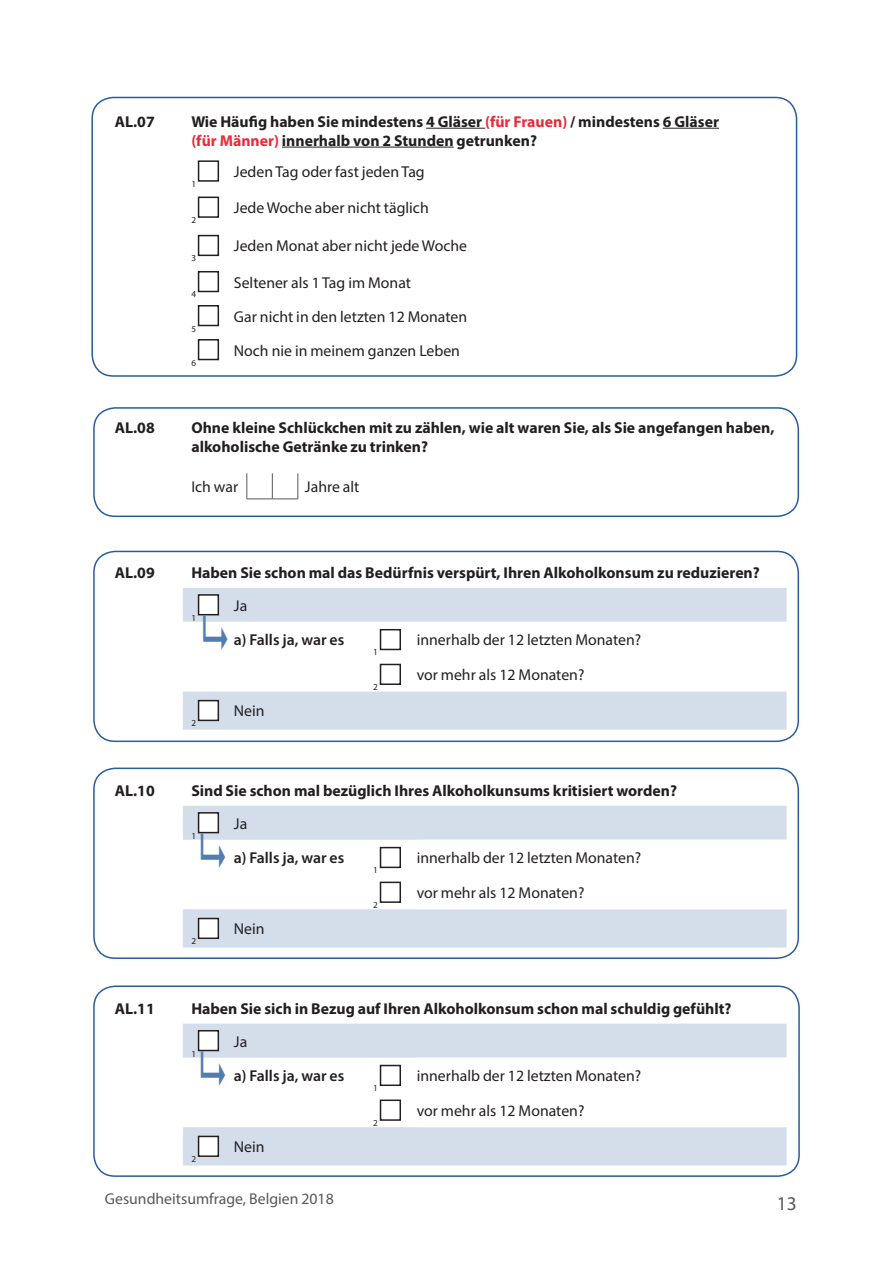
<style>
.page{position:relative;width:893px;height:1263px;background:#fff}
.page>*{position:absolute;margin:0;border:0;box-sizing:border-box;transform-origin:0 0}
.t1{font:19.5px "Myriad Pro";color:#57585a}
.body_nl_gras{font:700 15.75px/18.9px "Myriad Pro";color:#231f20}
.body_nl{font:15.75px "Myriad Pro";color:#231f20}
.body_nl-2{font:600 15.75px "Myriad Pro";color:#231f20}
.t2{font:15.75px "Myriad Pro";color:#57585a}
.body_nl-3{font:9.15px "Myriad Pro";color:#231f20}
.s1{color:#e92b39}
</style>
<div class="page">
<hr style="left:426px;top:128px;width:59px;height:1px;background:#231f20">
<hr style="left:663px;top:128px;width:56px;height:1px;background:#231f20">
<hr style="left:282px;top:147px;width:172px;height:1px;background:#231f20">
<div style="left:198px;top:160px;width:21px;height:22px;border:2px solid #231f20"></div>
<div style="left:198px;top:197px;width:21px;height:21px;border:2px solid #231f20"></div>
<div style="left:198px;top:235px;width:21px;height:21px;border:2px solid #231f20"></div>
<div style="left:198px;top:271px;width:21px;height:21px;border:2px solid #231f20"></div>
<div style="left:198px;top:305px;width:21px;height:21px;border:2px solid #231f20"></div>
<div style="left:198px;top:339px;width:21px;height:21px;border:2px solid #231f20"></div>
<svg style="left:246px;top:473px;width:545px;height:39px"></svg>
<div style="left:183px;top:588px;width:604px;height:142px;background:#d4deeb"></div>
<div style="left:199px;top:595px;width:19px;height:20px;background:#fff"></div>
<div style="left:198px;top:594px;width:21px;height:21px;border:2px solid #231f20"></div>
<div style="left:199px;top:701px;width:19px;height:19px;background:#fff"></div>
<div style="left:198px;top:700px;width:21px;height:21px;border:2px solid #231f20"></div>
<svg style="left:183px;top:805px;width:603px;height:1px"></svg>
<svg style="left:183px;top:806px;width:604px;height:141px;fill:#d4deeb"></svg>
<svg style="left:417px;top:840px;width:370px;height:69px"></svg>
<div style="left:199px;top:813px;width:19px;height:19px;background:#fff"></div>
<div style="left:198px;top:812px;width:21px;height:21px;border:2px solid #231f20"></div>
<div style="left:380px;top:848px;width:20px;height:19px;background:#fff"></div>
<div style="left:380px;top:847px;width:21px;height:21px;border:2px solid #231f20"></div>
<div style="left:380px;top:882px;width:20px;height:20px;background:#fff"></div>
<div style="left:380px;top:882px;width:21px;height:21px;border:2px solid #231f20"></div>
<div style="left:199px;top:918px;width:19px;height:20px;background:#fff"></div>
<div style="left:198px;top:918px;width:21px;height:21px;border:2px solid #231f20"></div>
<svg style="left:183px;top:1023px;width:604px;height:142px;fill:#d4deeb"></svg>
<svg style="left:417px;top:1058px;width:370px;height:69px"></svg>
<div style="left:199px;top:1031px;width:19px;height:19px;background:#fff"></div>
<div style="left:198px;top:1030px;width:21px;height:21px;border:2px solid #231f20"></div>
<div style="left:380px;top:1065px;width:20px;height:20px;background:#fff"></div>
<div style="left:380px;top:1065px;width:21px;height:21px;border:2px solid #231f20"></div>
<div style="left:380px;top:1100px;width:20px;height:20px;background:#fff"></div>
<div style="left:380px;top:1099px;width:21px;height:22px;border:2px solid #231f20"></div>
<div style="left:199px;top:1136px;width:19px;height:20px;background:#fff"></div>
<div style="left:198px;top:1136px;width:21px;height:21px;border:2px solid #231f20"></div>
<div style="left:91px;top:97px;width:706px;height:280px;border:2px solid #275c9d;border-radius:21px"></div>
<div style="left:93px;top:407px;width:706px;height:110px;border:2px solid #275c9d;border-radius:21px"></div>
<div style="left:93px;top:551px;width:706px;height:191px;border:2px solid #275c9d;border-radius:21px"></div>
<div style="left:93px;top:767px;width:706px;height:192px;border:2px solid #275c9d;border-radius:21px"></div>
<div style="left:93px;top:985px;width:707px;height:192px;border:2px solid #275c9d;border-radius:21px"></div>
<svg style="left:183px;top:615px;width:604px;height:76px"></svg>
<svg style="left:201px;top:833px;width:24px;height:35px"></svg>
<svg style="left:201px;top:1050px;width:24px;height:36px"></svg>
<p class="body_nl_gras" style="left:115px;top:111px;width:41px">AL.07</p>
<p class="body_nl_gras" style="left:191px;top:111px;width:529px">Wie Häufig haben Sie mindestens 4 Gläser <span class="s1">(für Frauen)</span> / mindestens 6 Gläser <span class="s1">(für Männer)</span> innerhalb von 2 Stunden getrunken?</p>
<p class="body_nl-3" style="left:191px;top:178px;width:6px">1</p>
<p class="body_nl" style="left:234px;top:162px;width:192px">Jeden Tag oder fast jeden Tag</p>
<p class="body_nl-3" style="left:191px;top:214px;width:6px">2</p>
<p class="body_nl-3" style="left:191px;top:253px;width:6px">3</p>
<p class="body_nl-3" style="left:191px;top:289px;width:6px">4</p>
<p class="body_nl-3" style="left:191px;top:323px;width:6px">5</p>
<p class="body_nl-3" style="left:191px;top:357px;width:6px">6</p>
<p class="body_nl" style="left:234px;top:198px;width:196px">Jede Woche aber nicht täglich</p>
<p class="body_nl" style="left:234px;top:236px;width:235px">Jeden Monat aber nicht jede Woche</p>
<p class="body_nl" style="left:234px;top:272px;width:179px">Seltener als 1 Tag im Monat</p>
<p class="body_nl" style="left:234px;top:307px;width:235px">Gar nicht in den letzten 12 Monaten</p>
<p class="body_nl" style="left:234px;top:341px;width:228px">Noch nie in meinem ganzen Leben</p>
<p class="body_nl_gras" style="left:115px;top:418px;width:41px">AL.08</p>
<p class="body_nl_gras" style="left:191px;top:418px;width:585px">Ohne kleine Schlückchen mit zu zählen, wie alt waren Sie, als Sie angefangen haben, alkoholische Getränke zu trinken?</p>
<p class="body_nl" style="left:191px;top:477px;width:48px">Ich war</p>
<p class="body_nl" style="left:305px;top:477px;width:56px">Jahre alt</p>
<p class="body_nl_gras" style="left:115px;top:563px;width:41px">AL.09</p>
<p class="body_nl_gras" style="left:191px;top:563px;width:570px">Haben Sie schon mal das Bedürfnis verspürt, Ihren Alkoholkonsum zu reduzieren?</p>
<p class="body_nl-3" style="left:191px;top:612px;width:6px">1</p>
<p class="body_nl" style="left:234px;top:596px;width:15px">Ja</p>
<p class="body_nl-2" style="left:234px;top:630px;width:112px">a) Falls ja, war es</p>
<p class="body_nl" style="left:417px;top:630px;width:226px">innerhalb der 12 letzten Monaten?</p>
<p class="body_nl-3" style="left:373px;top:647px;width:6px">1</p>
<p class="body_nl-3" style="left:191px;top:718px;width:6px">2</p>
<p class="body_nl" style="left:234px;top:701px;width:32px">Nein</p>
<p class="body_nl-3" style="left:373px;top:681px;width:6px">2</p>
<p class="body_nl" style="left:417px;top:665px;width:169px">vor mehr als 12 Monaten?</p>
<p class="body_nl_gras" style="left:115px;top:781px;width:41px">AL.10</p>
<p class="body_nl_gras" style="left:191px;top:781px;width:487px">Sind Sie schon mal bezüglich Ihres Alkoholkunsums kritisiert worden?</p>
<p class="body_nl-3" style="left:191px;top:830px;width:6px">1</p>
<p class="body_nl" style="left:234px;top:814px;width:15px">Ja</p>
<p class="body_nl-2" style="left:234px;top:848px;width:112px">a) Falls ja, war es</p>
<p class="body_nl" style="left:417px;top:848px;width:226px">innerhalb der 12 letzten Monaten?</p>
<p class="body_nl-3" style="left:373px;top:865px;width:6px">1</p>
<p class="body_nl-3" style="left:191px;top:935px;width:6px">2</p>
<p class="body_nl" style="left:234px;top:919px;width:32px">Nein</p>
<p class="body_nl-3" style="left:373px;top:899px;width:6px">2</p>
<p class="body_nl" style="left:417px;top:883px;width:169px">vor mehr als 12 Monaten?</p>
<p class="body_nl_gras" style="left:115px;top:999px;width:41px">AL.11</p>
<p class="body_nl_gras" style="left:191px;top:999px;width:542px">Haben Sie sich in Bezug auf Ihren Alkoholkonsum schon mal schuldig gefühlt?</p>
<p class="body_nl-3" style="left:191px;top:1048px;width:6px">1</p>
<p class="body_nl" style="left:234px;top:1031px;width:15px">Ja</p>
<p class="body_nl-2" style="left:234px;top:1066px;width:112px">a) Falls ja, war es</p>
<p class="body_nl" style="left:417px;top:1066px;width:226px">innerhalb der 12 letzten Monaten?</p>
<p class="body_nl-3" style="left:373px;top:1082px;width:6px">1</p>
<p class="body_nl-3" style="left:191px;top:1153px;width:6px">2</p>
<p class="body_nl" style="left:234px;top:1137px;width:32px">Nein</p>
<p class="body_nl-3" style="left:373px;top:1117px;width:6px">2</p>
<p class="body_nl" style="left:417px;top:1101px;width:169px">vor mehr als 12 Monaten?</p>
<p class="t2" style="left:105px;top:1189px;width:230px">Gesundheitsumfrage, Belgien 2018</p>
<p class="t1" style="left:777px;top:1191px;width:22px">13</p>
</div>
